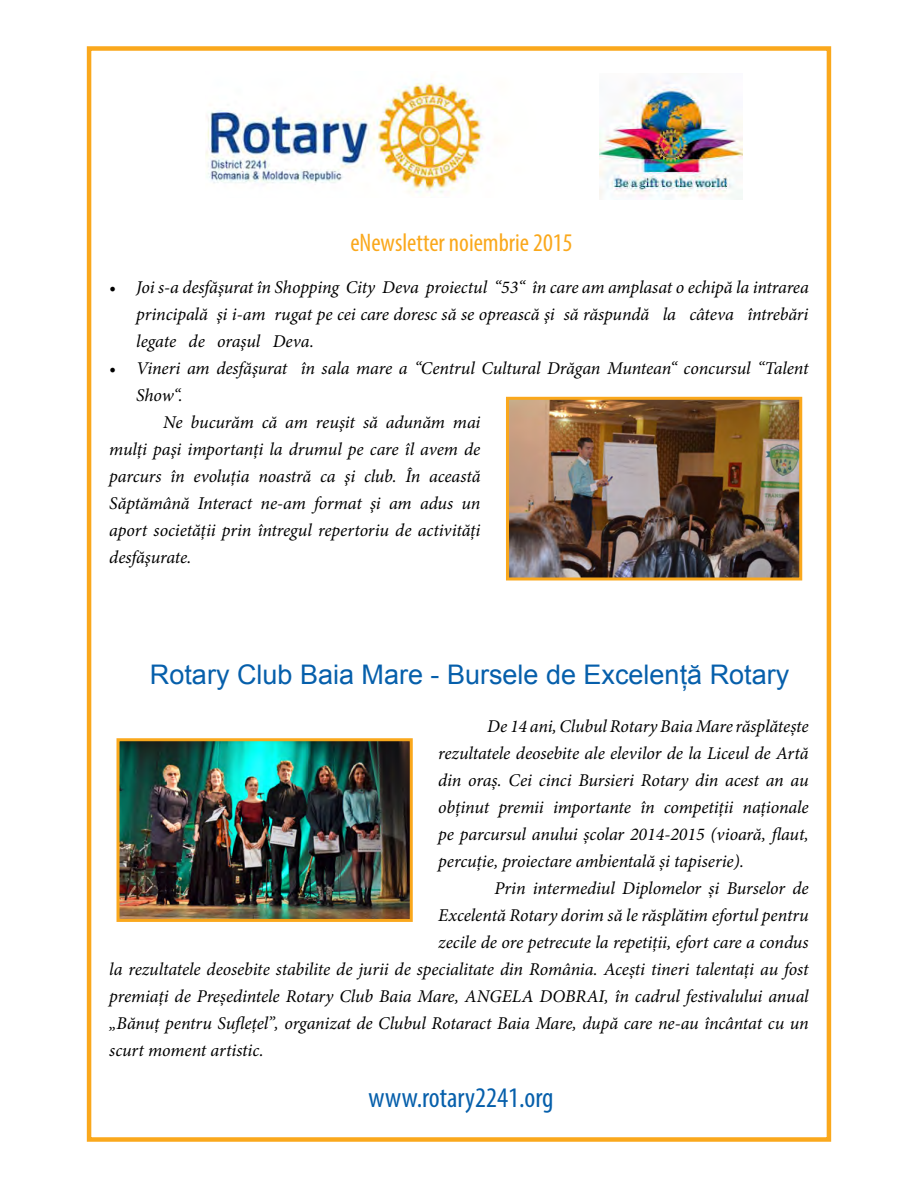
<style>
.page{position:relative;width:918px;height:1188px;background:#fff}
.page>*{position:absolute;margin:0;border:0;box-sizing:border-box;transform-origin:0 0}
.t1{font:condensed 28.5px "Myriad Pro";color:#065fab}
.t2{font:27px "Arial";color:#065fab}
.t3{font:condensed 25.5px "Myriad Pro";color:#faa81c}
.t4{font:italic 18px/27px "Minion Pro";letter-spacing:-.01em;color:#000;text-align:justify}
</style>
<div class="page">
<div style="left:87px;top:46px;width:744px;height:1096px;border:4px solid #faa81c"></div>
<img style="left:206px;top:82px;width:277px;height:111px">
<img style="left:599px;top:82px;width:143px;height:118px">
<img style="left:510px;top:401px;width:288px;height:175px">
<div style="left:506px;top:397px;width:296px;height:183px;border:3px solid #faa81c"></div>
<img style="left:121px;top:742px;width:288px;height:176px">
<div style="left:117px;top:738px;width:296px;height:184px;border:3px solid #faa81c"></div>
<h3 class="t3" style="left:350px;top:227px;width:224px">eNewsletter noiembrie 2015</h3>
<p class="t4" style="left:136px;top:274px;width:674px;text-indent:-27px">• Joi s-a desfăşurat în Shopping City Deva proiectul “53“ în care am amplasat o echipă la intrarea principală şi i-am rugat pe cei care doresc să se oprească şi să răspundă la câteva întrebări legate de oraşul Deva.</p>
<p class="t4" style="left:109px;top:355px;width:701px">• Vineri am desfăşurat în sala mare a “Centrul Cultural Drăgan Muntean“ concursul “Talent</p>
<p class="t4" style="left:136px;top:382px;width:48px">Show“.</p>
<p class="t4" style="left:163px;top:409px;width:319px">Ne bucurăm că am reuşit să adunăm mai</p>
<p class="t4" style="left:109px;top:436px;width:373px">mulţi paşi importanţi la drumul pe care îl avem de</p>
<p class="t4" style="left:109px;top:463px;width:373px">parcurs în evoluţia noastră ca şi club. În această</p>
<p class="t4" style="left:109px;top:490px;width:373px">Săptămână Interact ne-am format şi am adus un</p>
<p class="t4" style="left:109px;top:517px;width:373px">aport societăţii prin întregul repertoriu de activităţi</p>
<p class="t4" style="left:109px;top:544px;width:84px">desfăşurate.</p>
<h2 class="t2" style="left:150px;top:657px;width:641px">Rotary Club Baia Mare - Bursele de Excelență Rotary</h2>
<p class="t4" style="left:438px;top:713px;width:372px;text-indent:49px">De 14 ani, Clubul Rotary Baia Mare răsplătește rezultatele deosebite ale elevilor de la Liceul de Artă din oraș. Cei cinci Bursieri Rotary din acest an au obținut premii importante în competiții naționale pe parcursul anului școlar 2014-2015 (vioară, flaut, percuție, proiectare ambientală și tapiserie).</p>
<p class="t4" style="left:495px;top:875px;width:316px">Prin intermediul Diplomelor și Burselor de</p>
<p class="t4" style="left:438px;top:902px;width:372px">Excelentă Rotary dorim să le răsplătim efortul pentru</p>
<p class="t4" style="left:438px;top:929px;width:372px">zecile de ore petrecute la repetiții, efort care a condus</p>
<p class="t4" style="left:109px;top:956px;width:701px">la rezultatele deosebite stabilite de jurii de specialitate din România. Acești tineri talentați au fost</p>
<p class="t4" style="left:109px;top:983px;width:701px">premiați de Președintele Rotary Club Baia Mare, ANGELA DOBRAI, în cadrul festivalului anual</p>
<p class="t4" style="left:109px;top:1010px;width:701px">„Bănuț pentru Suflețel”, organizat de Clubul Rotaract Baia Mare, după care ne-au încântat cu un</p>
<p class="t4" style="left:109px;top:1037px;width:156px">scurt moment artistic.</p>
<h1 class="t1" style="left:368px;top:1080px;width:187px">www.rotary2241.org</h1>
</div>
